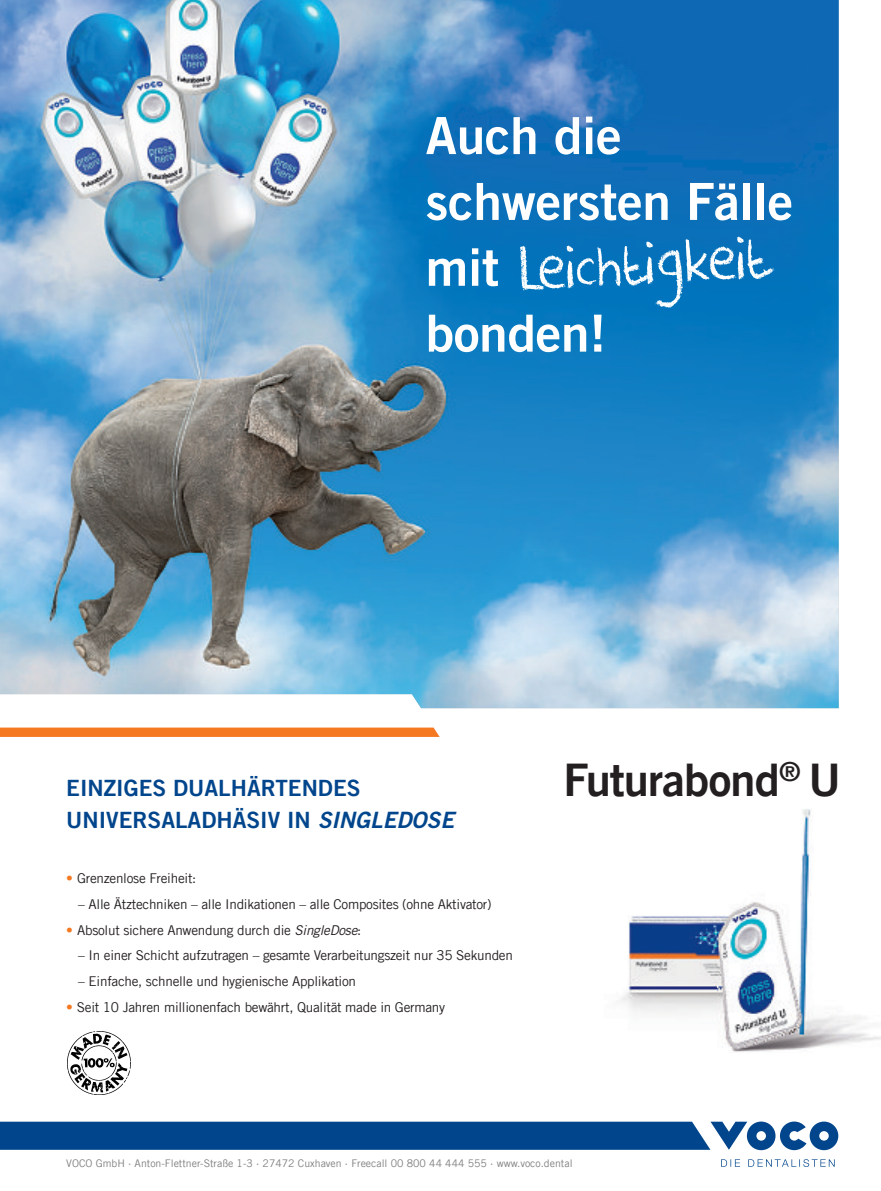
<style>
.page{position:relative;width:881px;height:1191px;background:#fff}
.page>*{position:absolute;margin:0;border:0;box-sizing:border-box;transform-origin:0 0}
.t1{font:68.1px "DK Crayon Crumble";color:#fff}
.t2{font:51.15px/65.8px "Trade Gothic LT Com Bd 2";letter-spacing:-.005em;color:#fff}
.t3{font:45px "Trade Gothic LT Com Bd 2";letter-spacing:-.02em;color:#231f20}
.t4{font:22.5px/31.5px "Trade Gothic LT Com Bd 2";color:#01458c}
.t5{font:13.5px "Trade Gothic LT Com";letter-spacing:-.02em;color:#231f20}
.t6{font:10.5px "Trade Gothic LT Com";color:#808080}
.s1{font-family:"Trade Gothic LT Com Bd 2 Obl"}
.s2{color:#f47921}
.s3{font-style:italic}
</style>
<div class="page">
<img style="left:0;top:0;width:838px;height:708px">
<img style="left:618px;top:916px;width:99px;height:97px">
<svg style="left:0;top:1121px;width:838px;height:29px;background:#1b5897"></svg>
<svg style="left:721px;top:1159px;width:18px;height:7px"></svg>
<svg style="left:748px;top:1159px;width:86px;height:8px"></svg>
<img style="left:717px;top:809px;width:163px;height:243px">
<img style="left:67px;top:1031px;width:63px;height:63px">
<svg style="left:0;top:727px;width:439px;height:10px;background:#f48230"></svg>
<h2 class="t2" style="left:425px;top:102px;width:369px">Auch die schwersten Fälle mit<br>bonden!</h2>
<h1 class="t1" style="left:517px;top:247px;width:253px;rotate:-3deg">Leichtigkeit</h1>
<h3 class="t4" style="left:66px;top:772px;width:389px">EINZIGES DUALHÄRTENDES<br>UNIVERSALADHÄSIV IN <span class="s1">SINGLEDOSE</span></h3>
<p class="t5" style="left:66px;top:870px;width:131px"><span class="s2">•</span> Grenzenlose Freiheit:</p>
<p class="t5" style="left:78px;top:895px;width:414px">– Alle Ätztechniken – alle Indikationen – alle Composites (ohne Aktivator)</p>
<p class="t5" style="left:66px;top:921px;width:296px"><span class="s2">•</span> Absolut sichere Anwendung durch die <span class="s3">SingleDose</span>:</p>
<p class="t5" style="left:78px;top:947px;width:436px">– In einer Schicht aufzutragen – gesamte Verarbeitungszeit nur 35 Sekunden</p>
<p class="t5" style="left:78px;top:973px;width:279px">– Einfache, schnelle und hygienische Applikation</p>
<p class="t5" style="left:66px;top:999px;width:380px"><span class="s2">•</span> Seit 10 Jahren millionenfach bewährt, Qualität made in Germany</p>
<h3 class="t3" style="left:563px;top:752px;width:279px">Futurabond<sup>®</sup> U</h3>
<p class="t6" style="left:66px;top:1156px;width:507px">VOCO GmbH · Anton-Flettner-Straße 1-3 · 27472 Cuxhaven · Freecall 00 800 44 444 555 · www.voco.dental</p>
</div>
